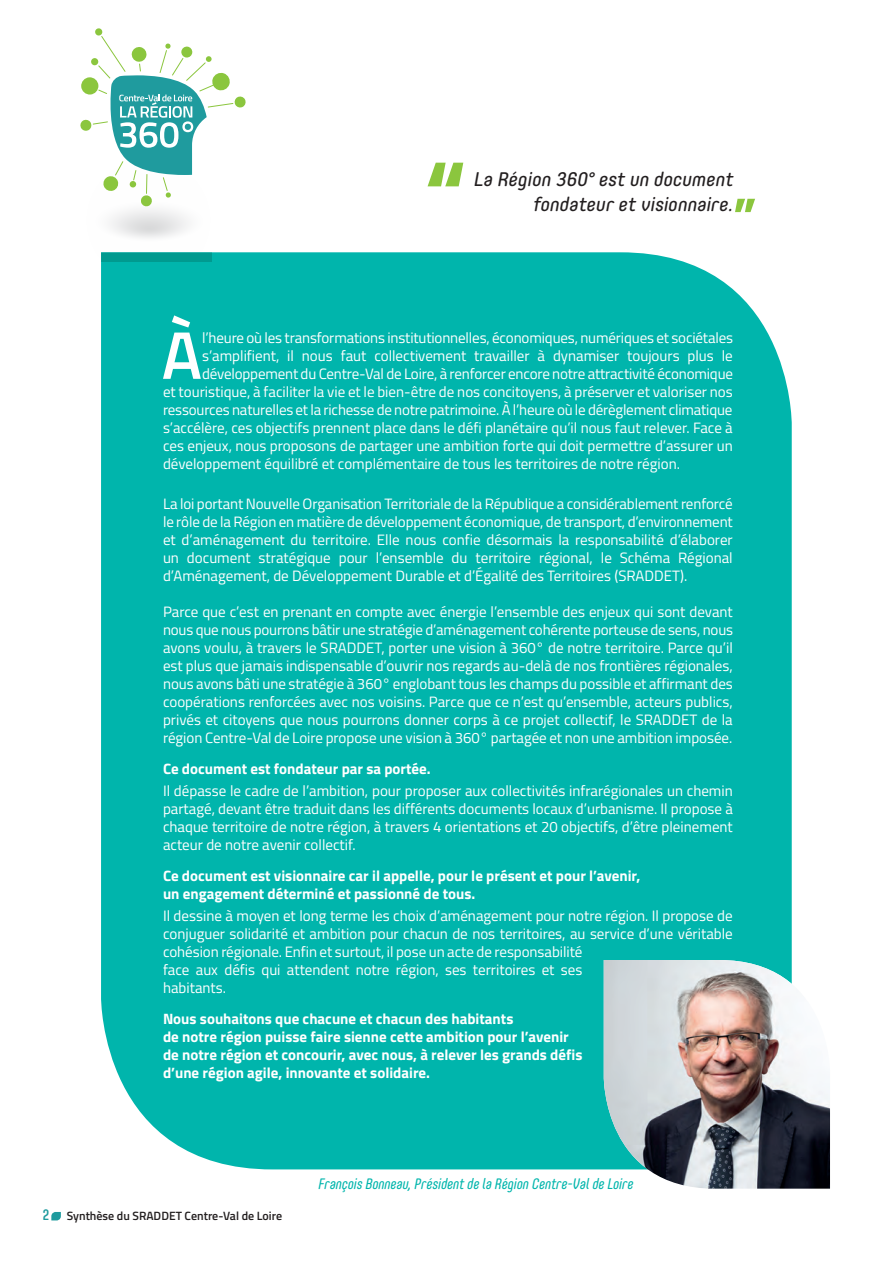
<style>
.page{position:relative;width:893px;height:1263px;background:#fff}
.page>*{position:absolute;margin:0;border:0;box-sizing:border-box;transform-origin:0 0}
.t1{font:700 96px "Titillium Web";color:#8bc63e}
.t2{font:600 67.5px "Titillium Web";color:#fff}
.t3{font:700 54px "Titillium Web";color:#8bc63e}
.t4{font:italic 19.5px "Core Mellow";color:#231f20}
.t5{font:15px/18px "Titillium Web";color:#fff;text-align:justify}
.t6{font:700 15px/18px "Titillium Web";color:#fff}
.t7{font:italic condensed 15px "Core Mellow";color:#00b5ac}
.t8{font:600 12px "Titillium Web";color:#231f20}
.s1{font-family:"Core Mellow";font-weight:500;font-stretch:condensed;font-size:15px;color:#1f9b9e}
</style>
<div class="page">
<svg style="left:51px;top:1212px;width:10px;height:8px"></svg>
<div style="left:101px;top:252px;width:691px;height:917px;background:#00b5ac"></div>
<svg style="left:80px;top:28px;width:166px;height:233px"></svg>
<img style="left:604px;top:960px;width:226px;height:229px">
<h1 class="t1" style="left:424px;top:121px;width:44px">“</h1>
<h3 class="t4" style="left:473px;top:164px;width:266px">La Région 360°estun document</h3>
<h3 class="t4" style="left:532px;top:190px;width:207px">fondateuretvisionnaire.</h3>
<h3 class="t3" style="left:733px;top:175px;width:25px">”</h3>
<h2 class="t2" style="left:162px;top:304px;width:42px">À</h2>
<p class="t5" style="left:202px;top:328px;width:532px">l’heure où les transformations institutionnelles, économiques, numériques et sociétales</p>
<p class="t5" style="left:202px;top:346px;width:532px">s’amplifient, il nous faut collectivement travailler à dynamiser toujours plus le</p>
<p class="t5" style="left:202px;top:364px;width:532px">développement du Centre-Val de Loire, à renforcer encore notre attractivité économique</p>
<p class="t5" style="left:163px;top:382px;width:571px">et touristique, à faciliter la vie et le bien-être de nos concitoyens, à préserver et valoriser nos</p>
<p class="t5" style="left:163px;top:400px;width:571px">ressources naturelles et la richesse de notre patrimoine. À l’heure où le dérèglement climatique</p>
<p class="t5" style="left:163px;top:418px;width:571px">s’accélère, ces objectifs prennent place dans le défi planétaire qu’il nous faut relever. Face à</p>
<p class="t5" style="left:163px;top:436px;width:571px">ces enjeux, nous proposons de partager une ambition forte qui doit permettre d’assurer un</p>
<p class="t5" style="left:163px;top:454px;width:518px">développement équilibré et complémentaire de tous les territoires de notre région.</p>
<p class="t5" style="left:163px;top:494px;width:571px">La loi portant Nouvelle Organisation Territoriale de la République a considérablement renforcé le rôle de la Région en matière de développement économique, de transport, d’environnement et d’aménagement du territoire. Elle nous confie désormais la responsabilité d’élaborer un document stratégique pour l’ensemble du territoire régional, le Schéma Régional d’Aménagement, de Développement Durable et d’Égalité des Territoires (SRADDET).</p>
<p class="t5" style="left:163px;top:602px;width:572px">Parce que c’est en prenant en compte avec énergie l’ensemble des enjeux qui sont devant nous que nous pourrons bâtir une stratégie d’aménagement cohérente porteuse de sens, nous avons voulu, à travers le SRADDET, porter une vision à 360° de notre territoire. Parce qu’il est plus que jamais indispensable d’ouvrir nos regards au-delà de nos frontières régionales, nous avons bâti une stratégie à 360° englobant tous les champs du possible et affirmant des coopérations renforcées avec nos voisins. Parce que ce n’est qu’ensemble, acteurs publics, privés et citoyens que nous pourrons donner corps à ce projet collectif, le SRADDET de la région Centre-Val de Loire propose une vision à 360° partagée et non une ambition imposée.</p>
<p class="t6" style="left:163px;top:759px;width:269px">Ce document est fondateur par sa portée.</p>
<p class="t5" style="left:163px;top:781px;width:571px">Il dépasse le cadre de l’ambition, pour proposer aux collectivités infrarégionales un chemin partagé, devant être traduit dans les différents documents locaux d’urbanisme. Il propose à chaque territoire de notre région, à travers 4 orientations et 20 objectifs, d’être pleinement acteur de notre avenir collectif.</p>
<p class="t6" style="left:163px;top:866px;width:479px">Ce document est visionnaire car il appelle, pour le présent et pour l’avenir, un engagement déterminé et passionné de tous.</p>
<p class="t5" style="left:163px;top:906px;width:571px;text-align:left">Il dessine à moyen et long terme les choix d’aménagement pour notre région. Il propose de conjuguer solidarité et ambition pour chacun de nos territoires, au service d’une véritable cohésion régionale. Enfin et surtout, il pose un acte de responsabilité<br>face aux défis qui attendent notre région, ses territoires et ses<br>habitants.</p>
<p class="t6" style="left:163px;top:1009px;width:421px">Nous souhaitons que chacune et chacun des habitants<br>de notre région puisse faire sienne cette ambition pour l’avenir de notre région et concourir, avec nous, à relever les grands défis d’une région agile, innovante et solidaire.</p>
<p class="t8" style="left:43px;top:1207px;width:241px"><span class="s1">2</span> Synthèse du SRADDET Centre-Val de Loire</p>
<p class="t7" style="left:318px;top:1173px;width:316px">François Bonneau, Président de la Région Centre-Val de Loire</p>
</div>
